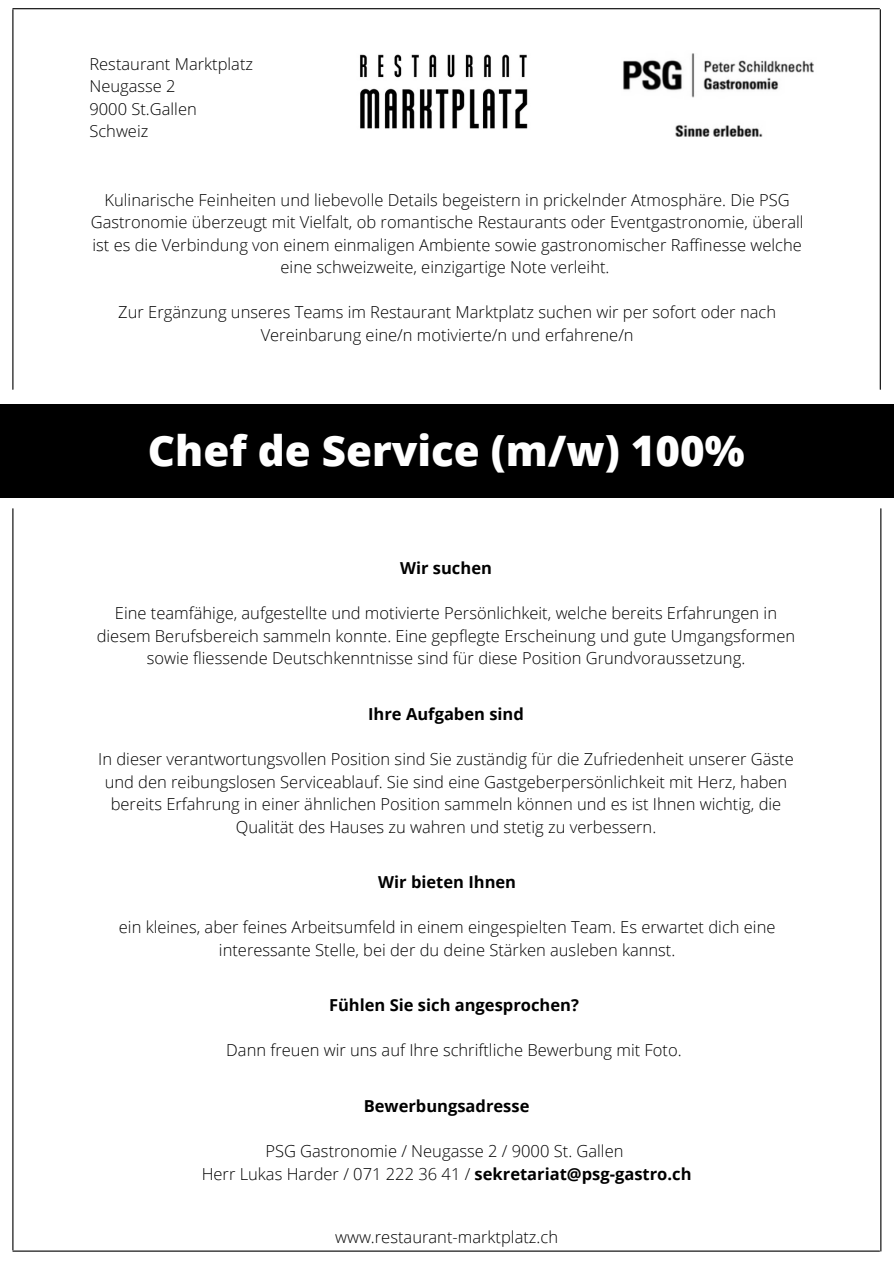
<style>
.page{position:relative;width:894px;height:1264px;background:#fff}
.page>*{position:absolute;margin:0;border:0;box-sizing:border-box;transform-origin:0 0}
.t1{font:800 42px "Open Sans";color:#fff}
.t2{font:300 16.5px/22.5px "Open Sans";color:#000;text-align:center}
.t3{font:700 16.5px "Open Sans";color:#000}
.t4{font:300 16.5px/22.5px "Open Sans Hebrew";color:#000}
.s1{font-weight:700}
</style>
<div class="page">
<img style="left:623px;top:53px;width:191px;height:84px">
<div style="left:0;top:404px;width:893px;height:93px;background:#000"></div>
<hr style="left:12px;top:10px;width:1px;height:379px;background:#000">
<hr style="left:879px;top:10px;width:1px;height:379px;background:#000">
<hr style="left:13px;top:8px;width:866px;height:1px;background:#000">
<img style="left:360px;top:54px;width:168px;height:75px">
<hr style="left:880px;top:509px;width:1px;height:741px;background:#000">
<hr style="left:12px;top:509px;width:1px;height:740px;background:#000">
<hr style="left:13px;top:1250px;width:866px;height:1px;background:#000">
<p class="t4" style="left:89px;top:52px;width:165px">Restaurant Marktplatz<br>Neugasse 2<br>9000 St.Gallen<br>Schweiz</p>
<p class="t2" style="left:91px;top:188px;width:714px">Kulinarische Feinheiten und liebevolle Details begeistern in prickelnder Atmosphäre. Die PSG Gastronomie ü berzeugt mit Vielfalt, ob romantische Restaurants oder Eventgastronomie, ü berall ist es die Verbindung von einem einmaligen Ambiente sowie gastronomischer Raffinesse welche eine schweizweite, einzigartige Note verleiht.</p>
<p class="t2" style="left:118px;top:300px;width:659px">Zur Ergänzung unseres Teams im Restaurant Marktplatz suchen wir per sofort oder nach<br>Vereinbarung eine/n motivierte/n und erfahrene/n</p>
<h1 class="t1" style="left:148px;top:421px;width:598px">Chef de Service (m/w) 100%</h1>
<p class="t3" style="left:400px;top:556px;width:93px">Wir suchen</p>
<p class="t2" style="left:97px;top:601px;width:700px">Eine teamfähige, aufgestellte und motivierte Persönlichkeit, welche bereits Erfahrungen in diesem Berufsbereich sammeln konnte. Eine gepflegte Erscheinung und gute Umgangsformen sowie fliessende Deutschkenntnisse sind fü r diese Position Grundvoraussetzung.</p>
<p class="t3" style="left:368px;top:702px;width:157px">Ihre Aufgaben sind</p>
<p class="t2" style="left:98px;top:747px;width:696px">In dieser verantwortungsvollen Position sind Sie zuständig fü r die Zufriedenheit unserer Gäste und den reibungslosen Serviceablauf. Sie sind eine Gastgeberpersönlichkeit mit Herz, haben bereits Erfahrung in einer ähnlichen Position sammeln können und es ist Ihnen wichtig, die Qualität des Hauses zu wahren und stetig zu verbessern.</p>
<p class="t3" style="left:378px;top:870px;width:139px">Wir bieten Ihnen</p>
<p class="t2" style="left:119px;top:915px;width:658px">ein kleines, aber feines Arbeitsumfeld in einem eingespielten Team. Es erwartet dich eine interessante Stelle, bei der du deine Stärken ausleben kannst.</p>
<p class="t3" style="left:329px;top:993px;width:251px">Fühlen Sie sich angesprochen?</p>
<p class="t2" style="left:226px;top:1038px;width:457px">Dann freuen wir uns auf Ihre schriftliche Bewerbung mit Foto.</p>
<p class="t3" style="left:363px;top:1094px;width:167px">Bewerbungsadresse</p>
<p class="t2" style="left:202px;top:1139px;width:491px">PSG Gastronomie / Neugasse 2 / 9000 St. Gallen<br>Herr Lukas Harder / 071 222 36 41 / <span class="s1">sekretariat@psg-gastro.ch</span></p>
<p class="t2" style="left:335px;top:1225px;width:224px">www.restaurant-marktplatz.ch</p>
</div>
